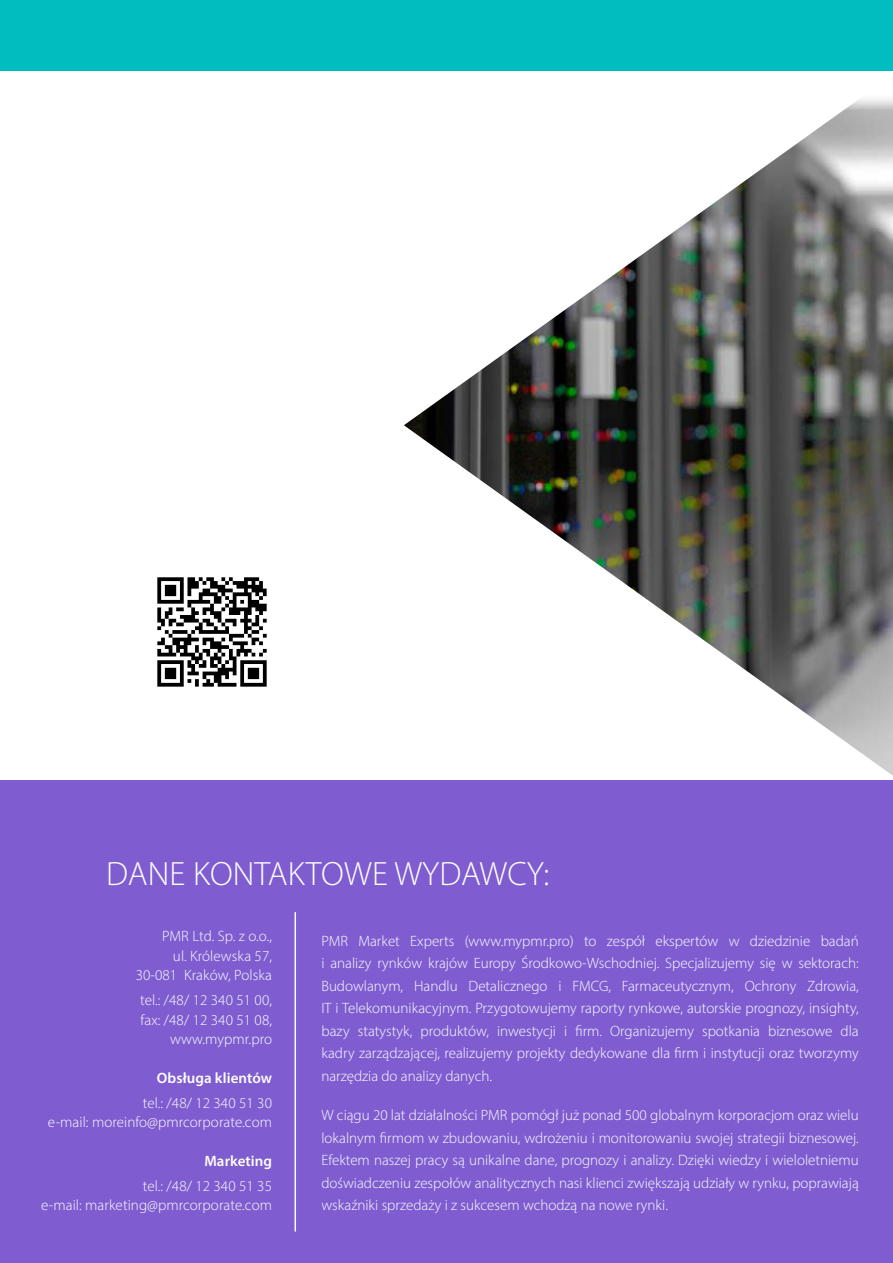
<style>
.page{position:relative;width:893px;height:1263px;background:#fff}
.page>*{position:absolute;margin:0;border:0;box-sizing:border-box;transform-origin:0 0}
.t1{font:300 33.9px "Myriad Pro";letter-spacing:.005em;color:#fff}
.t2{font:300 15px/22.5px "Myriad Pro";letter-spacing:.005em;color:#fff;text-align:right}
.t3{font:600 15px "Myriad Pro";letter-spacing:.005em;color:#fff}
</style>
<div class="page">
<div style="left:0;top:0;width:893px;height:70px;background:#00bec0"></div>
<div style="left:0;top:780px;width:893px;height:483px;background:#7f5dd0"></div>
<hr style="left:294px;top:912px;width:2px;height:319px;background:#fff">
<img style="left:404px;top:99px;width:489px;height:677px">
<svg style="left:157px;top:577px;width:110px;height:110px"></svg>
<h1 class="t1" style="left:106px;top:853px;width:444px">DANE KONTAKTOWE WYDAWCY:</h1>
<p class="t2" style="left:136px;top:926px;width:138px;line-height:19.6px">PMR Ltd. Sp. z o.o.,<br>ul. Królewska 57,<br>30-081 Kraków, Polska</p>
<p class="t2" style="left:140px;top:990px;width:133px;line-height:19.6px">tel.: /48/ 12 340 51 00, fax: /48/ 12 340 51 08, www.mypmr.pro</p>
<p class="t3" style="left:157px;top:1068px;width:117px">Obsługa klientów</p>
<p class="t2" style="left:48px;top:1092px;width:226px;line-height:19.6px">tel.: /48/ 12 340 51 30<br>e-mail: moreinfo@pmrcorporate.com</p>
<p class="t3" style="left:204px;top:1151px;width:69px">Marketing</p>
<p class="t2" style="left:41px;top:1175px;width:232px;line-height:19.6px">tel.: /48/ 12 340 51 35<br>e-mail: marketing@pmrcorporate.com</p>
<p class="t2" style="left:321px;top:929px;width:539px;text-align:justify">PMR Market Experts (www.mypmr.pro) to zespół ekspertów w dziedzinie badań i analizy rynków krajów Europy Środkowo-Wschodniej. Specjalizujemy się w sektorach:<br>Budowlanym, Handlu Detalicznego i FMCG, Farmaceutycznym, Ochrony Zdrowia, IT i Telekomunikacyjnym. Przygotowujemy raporty rynkowe, autorskie prognozy, insighty, bazy statystyk, produktów, inwestycji i firm. Organizujemy spotkania biznesowe dla kadry zarządzającej, realizujemy projekty dedykowane dla firm i instytucji oraz tworzymy narzędzia do analizy danych.</p>
<p class="t2" style="left:321px;top:1104px;width:539px;text-align:justify">W ciągu 20 lat działalności PMR pomógł już ponad 500 globalnym korporacjom oraz wielu lokalnym firmom w zbudowaniu, wdrożeniu i monitorowaniu swojej strategii biznesowej.<br>Efektem naszej pracy są unikalne dane, prognozy i analizy. Dzięki wiedzy i wieloletniemu doświadczeniu zespołów analitycznych nasi klienci zwiększają udziały w rynku, poprawiają wskaźniki sprzedaży i z sukcesem wchodzą na nowe rynki.</p>
</div>
